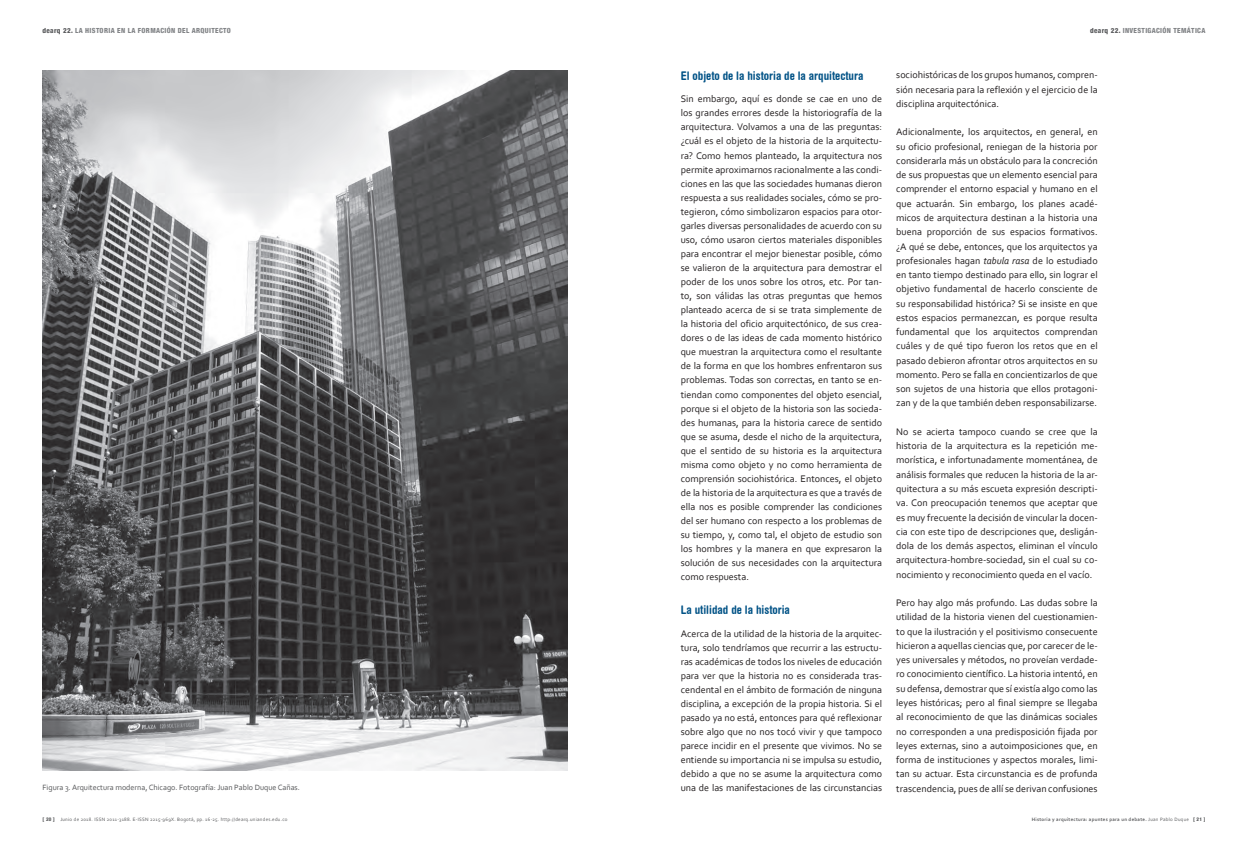
<style>
.page{position:relative;width:1248px;height:851px;background:#fff}
.page>*{position:absolute;margin:0;border:0;box-sizing:border-box;transform-origin:0 0}
.t1{font:700 condensed 12px "Helvetica Rounded";color:#015286}
.t2{font:10px/14px "Corbel";color:#231f20;text-align:justify}
.t3{font:8px "Corbel";color:#57585a}
.t4{font:800 condensed 7px "Helvetica 87";letter-spacing:.05em;color:#808285}
.t5{font:5px "Corbel";letter-spacing:.05em;color:#57585a}
.t6{font:700 5px "Corbel";letter-spacing:.05em;color:#57585a}
.s1{color:#57585a}
.s2{font-style:italic}
.s3{font-family:"Helvetica 87";font-weight:800;font-stretch:condensed}
.s4{font-weight:400}
</style>
<div class="page">
<img style="left:43px;top:71px;width:524px;height:699px">
<p class="t4" style="left:43px;top:27px;width:190px"><span class="s1">dearq 22.</span> LA HISTORIA EN LA FORMACIÓN DEL ARQUITECTO</p>
<p class="t4" style="left:1089px;top:27px;width:117px"><span class="s1">dearq 22.</span> INVESTIGACIÓN TEMÁTICA</p>
<p class="t1" style="left:680px;top:68px;width:184px">El objeto de la historia de la arquitectura</p>
<p class="t2" style="left:680px;top:92px;width:203px">Sin embargo, aquí es donde se cae en uno de los grandes errores desde la historiografía de la arquitectura. Volvamos a una de las preguntas: ¿cuál es el objeto de la historia de la arquitectu&shy;ra? Como hemos planteado, la arquitectura nos permite aproximarnos racionalmente a las condi&shy;ciones en las que las sociedades humanas dieron respuesta a sus realidades sociales, cómo se pro&shy;tegieron, cómo simbolizaron espacios para otor&shy;garles diversas personalidades de acuerdo con su uso, cómo usaron ciertos materiales disponibles para encontrar el mejor bienestar posible, cómo se valieron de la arquitectura para demostrar el poder de los unos sobre los otros, etc. Por tan&shy;to, son válidas las otras preguntas que hemos planteado acerca de si se trata simplemente de la historia del oficio arquitectónico, de sus crea&shy;dores o de las ideas de cada momento histórico que muestran la arquitectura como el resultante de la forma en que los hombres enfrentaron sus problemas. Todas son correctas, en tanto se en&shy;tiendan como componentes del objeto esencial, porque si el objeto de la historia son las socieda&shy;des humanas, para la historia carece de sentido que se asuma, desde el nicho de la arquitectura, que el sentido de su historia es la arquitectura misma como objeto y no como herramienta de comprensión sociohistórica. Entonces, el objeto de la historia de la arquitectura es que a través de ella nos es posible comprender las condiciones del ser humano con respecto a los problemas de su tiempo, y, como tal, el objeto de estudio son los hombres y la manera en que expresaron la solución de sus necesidades con la arquitectura como respuesta.</p>
<p class="t1" style="left:680px;top:602px;width:111px">La utilidad de la historia</p>
<p class="t2" style="left:680px;top:626px;width:203px">Acerca de la utilidad de la historia de la arquitec&shy;tura, solo tendríamos que recurrir a las estructu&shy;ras académicas de todos los niveles de educación para ver que la historia no es considerada tras&shy;cendental en el ámbito de formación de ninguna disciplina, a excepción de la propia historia. Si el pasado ya no está, entonces para qué reflexionar sobre algo que no nos tocó vivir y que tampoco parece incidir en el presente que vivimos. No se entiende su importancia ni se impulsa su estudio, debido a que no se asume la arquitectura como una de las manifestaciones de las circunstancias</p>
<p class="t2" style="left:896px;top:68px;width:203px;line-height:14.3px">sociohistóricas de los grupos humanos, compren&shy;sión necesaria para la reflexión y el ejercicio de la disciplina arquitectónica.</p>
<p class="t2" style="left:896px;top:125px;width:203px;line-height:14.3px">Adicionalmente, los arquitectos, en general, en su oficio profesional, reniegan de la historia por considerarla más un obstáculo para la concreción de sus propuestas que un elemento esencial para comprender el entorno espacial y humano en el que actuarán. Sin embargo, los planes acadé&shy;micos de arquitectura destinan a la historia una buena proporción de sus espacios formativos. ¿A qué se debe, entonces, que los arquitectos ya profesionales hagan <span class="s2">tabula rasa</span> de lo estudiado en tanto tiempo destinado para ello, sin lograr el objetivo fundamental de hacerlo consciente de su responsabilidad histórica? Si se insiste en que estos espacios permanezcan, es porque resulta fundamental que los arquitectos comprendan cuáles y de qué tipo fueron los retos que en el pasado debieron afrontar otros arquitectos en su momento. Pero se falla en concientizarlos de que son sujetos de una historia que ellos protagoni&shy;zan y de la que también deben responsabilizarse.</p>
<p class="t2" style="left:896px;top:424px;width:203px;line-height:14.3px">No se acierta tampoco cuando se cree que la historia de la arquitectura es la repetición me&shy;morística, e infortunadamente momentánea, de análisis formales que reducen la historia de la ar&shy;quitectura a su más escueta expresión descripti&shy;va. Con preocupación tenemos que aceptar que es muy frecuente la decisión de vincular la docen&shy;cia con este tipo de descripciones que, desligán&shy;dola de los demás aspectos, eliminan el vínculo arquitectura-hombre-sociedad, sin el cual su co&shy;nocimiento y reconocimiento queda en el vacío.</p>
<p class="t2" style="left:896px;top:595px;width:203px;line-height:14.3px">Pero hay algo más profundo. Las dudas sobre la utilidad de la historia vienen del cuestionamien&shy;to que la ilustración y el positivismo consecuente hicieron a aquellas ciencias que, por carecer de le&shy;yes universales y métodos, no proveían verdade&shy;ro conocimiento científico. La historia intentó, en su defensa, demostrar que sí existía algo como las leyes históricas; pero al final siempre se llegaba al reconocimiento de que las dinámicas sociales no corresponden a una predisposición fijada por leyes externas, sino a autoimposiciones que, en forma de instituciones y aspectos morales, limi&shy;tan su actuar. Esta circunstancia es de profunda</p>
<p class="t3" style="left:43px;top:782px;width:259px">Figura 3. Arquitectura moderna, Chicago. Fotografía: Juan Pablo Duque Cañas.</p>
<p class="t2" style="left:896px;top:780px;width:203px">trascendencia, pues de allí se derivan confusiones</p>
<p class="t5" style="left:43px;top:816px;width:246px"><span class="s3">[ 20 ]</span> Junio de 2018. ISSN 2011-3188. E-ISSN 2215-969X. Bogotá, pp. 16-25. http://dearq.uniandes.edu.co</p>
<p class="t6" style="left:1031px;top:816px;width:175px">Historia y arquitectura: apuntes para un debate. <span class="s4">Juan Pablo Duque</span> <span class="s3">[ 21 ]</span></p>
</div>
